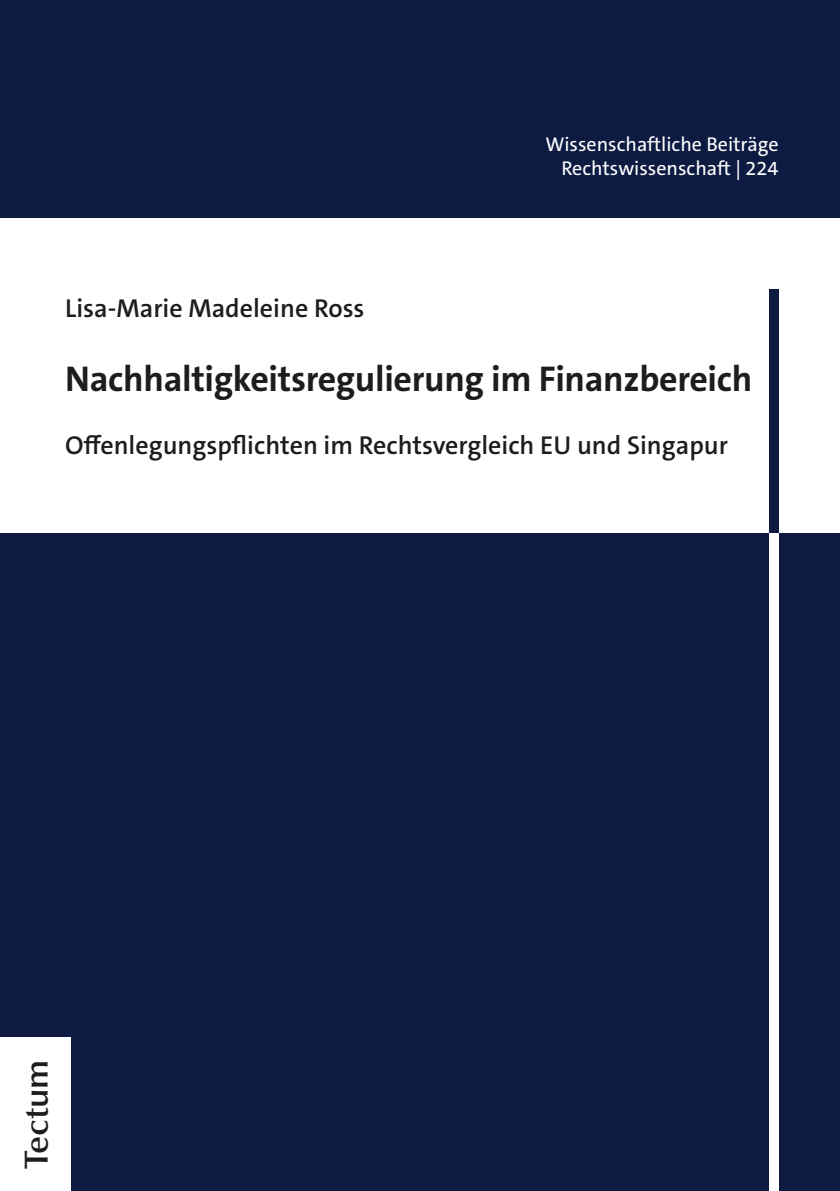
<style>
.page{position:relative;width:840px;height:1191px;background:#fff}
.page>*{position:absolute;margin:0;border:0;box-sizing:border-box;transform-origin:0 0}
.t1{font:700 36px "The Sans C5";letter-spacing:-.01em;color:#1d1d1b}
.t2{font:600 33.6px "Optima";color:#1d1d1b}
.t3{font:600 26px "The Sans C5";color:#1d1d1b}
.t4{font:20px/24px "The Sans C5";color:#fff;text-align:right}
</style>
<div class="page">
<div style="left:0;top:0;width:839px;height:1191px;background:#0d1b42"></div>
<div style="left:0;top:1037px;width:71px;height:154px;background:#fff"></div>
<div style="left:768px;top:520px;width:10px;height:671px;background:#fff"></div>
<div style="left:0;top:218px;width:839px;height:315px;background:#fff"></div>
<div style="left:768px;top:289px;width:10px;height:244px;background:#0d1b42"></div>
<p class="t3" style="left:65px;top:291px;width:301px">Lisa-Marie Madeleine Ross</p>
<p class="t4" style="left:545px;top:132px;width:234px">Wissenschaftliche Beiträge<br>Rechtswissenschaft | 224</p>
<h1 class="t1" style="left:65px;top:356px;width:688px">Nachhaltigkeitsregulierung im Finanzbereich</h1>
<p class="t3" style="left:65px;top:428px;width:664px">Offenlegungspflichten im Rechtsvergleich EU und Singapur</p>
<p class="t2" style="left:17px;top:1169px;width:111px;rotate:-90deg">Tectum</p>
</div>
